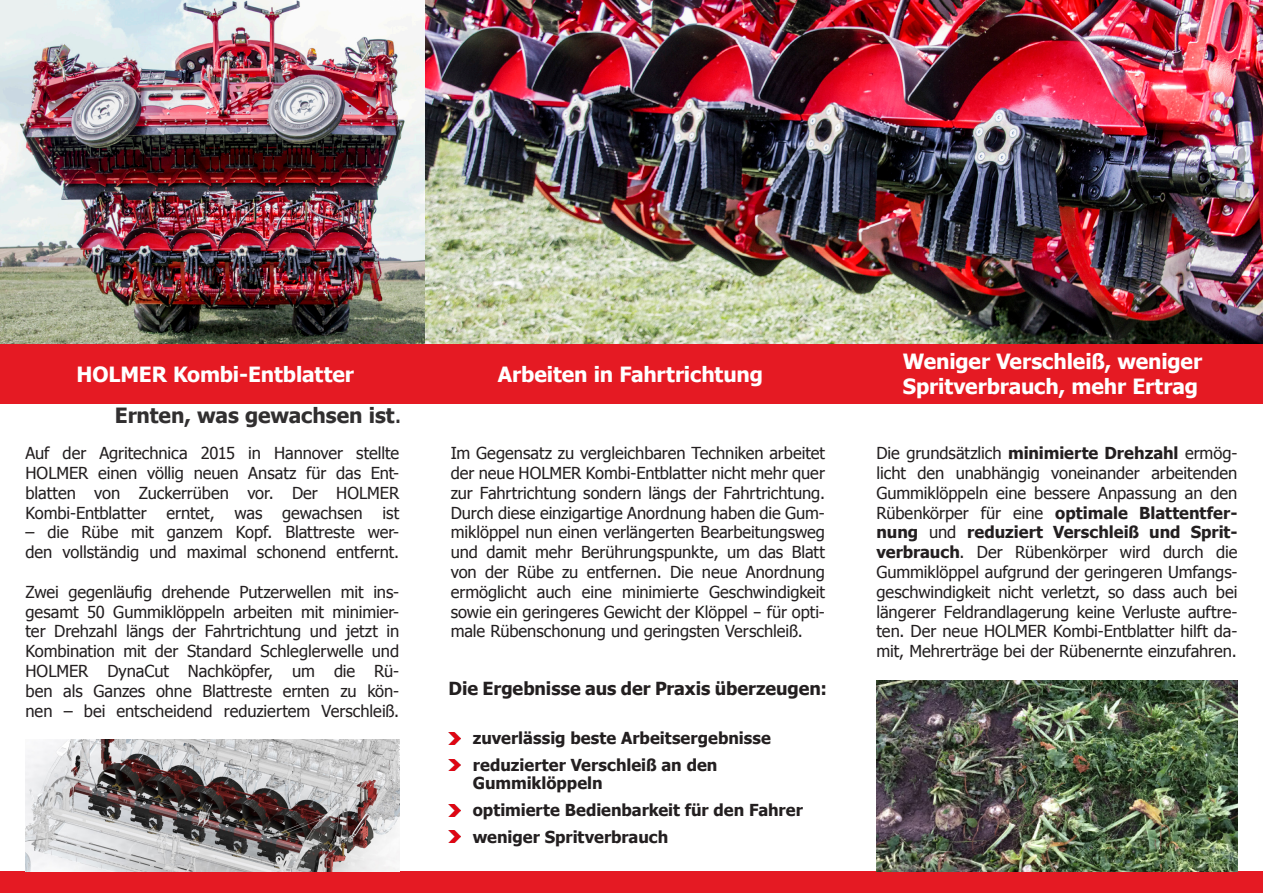
<style>
.page{position:relative;width:1263px;height:893px;background:#fff}
.page>*{position:absolute;margin:0;border:0;box-sizing:border-box;transform-origin:0 0}
.t1{font:700 21px/25.2px "Tahoma";letter-spacing:-.005em;color:#fff}
.t2{font:700 21px "Tahoma";letter-spacing:-.005em;color:#312f30}
.t3{font:700 18px "Tahoma";letter-spacing:-.005em;color:#231f20}
.t4{font:16.5px/19.8px "Tahoma";letter-spacing:-.005em;color:#231f20;text-align:justify}
.t5{font:700 16.5px "Tahoma";color:#231f20}
.s1{font-weight:400;font-size:24px}
.s2{font-weight:700}
</style>
<div class="page">
<img style="left:0;top:0;width:425px;height:344px">
<img style="left:425px;top:0;width:838px;height:344px">
<div style="left:0;top:344px;width:1263px;height:60px;background:#e51a23"></div>
<div style="left:0;top:872px;width:1263px;height:21px;background:#e51a23"></div>
<svg style="left:449px;top:732px;width:12px;height:12px"></svg>
<svg style="left:449px;top:759px;width:12px;height:12px"></svg>
<svg style="left:449px;top:804px;width:12px;height:12px"></svg>
<svg style="left:449px;top:831px;width:12px;height:12px"></svg>
<img style="left:876px;top:680px;width:361px;height:192px">
<img style="left:26px;top:740px;width:374px;height:132px">
<p class="t1" style="left:77px;top:360px;width:279px">HOLMER Kombi-Entblatter</p>
<p class="t2" style="left:115px;top:401px;width:288px">Ernten, was gewachsen ist<span class="s1">.</span></p>
<p class="t4" style="left:26px;top:442px;width:375px">Auf der Agritechnica 2015 in Hannover stellte</p>
<p class="t4" style="left:26px;top:462px;width:375px">HOLMER einen völlig neuen Ansatz für das Ent&shy;blatten von Zuckerrüben vor. Der HOLMER Kombi-Entblatter erntet, was gewachsen ist</p>
<p class="t4" style="left:26px;top:522px;width:375px">– die Rübe mit ganzem Kopf. Blattreste wer&shy;den vollständig und maximal schonend entfernt.</p>
<p class="t4" style="left:26px;top:581px;width:375px">Zwei gegenläufig drehende Putzerwellen mit ins&shy;gesamt 50 Gummiklöppeln arbeiten mit minimier&shy;ter Drehzahl längs der Fahrtrichtung und jetzt in Kombination mit der Standard Schleglerwelle und</p>
<p class="t4" style="left:26px;top:660px;width:375px">HOLMER DynaCut Nachköpfer, um die Rü&shy;ben als Ganzes ohne Blattreste ernten zu kön&shy;nen – bei entscheidend reduziertem Verschleiß.</p>
<p class="t1" style="left:498px;top:360px;width:267px">Arbeiten in Fahrtrichtung</p>
<p class="t1" style="left:903px;top:348px;width:301px">Weniger Verschleiß, weniger<br>Spritverbrauch, mehr Ertrag</p>
<p class="t4" style="left:451px;top:442px;width:376px">Im Gegensatz zu vergleichbaren Techniken arbeitet der neue HOLMER Kombi-Entblatter nicht mehr quer zur Fahrtrichtung sondern längs der Fahrtrichtung.<br>Durch diese einzigartige Anordnung haben die Gum&shy;miklöppel nun einen verlängerten Bearbeitungsweg und damit mehr Berührungspunkte, um das Blatt von der Rübe zu entfernen. Die neue Anordnung ermöglicht auch eine minimierte Geschwindigkeit sowie ein geringeres Gewicht der Klöppel - für opti&shy;male Rübenschonung und geringsten Verschleiß.</p>
<p class="t4" style="left:876px;top:442px;width:362px">Die grundsätzlich <span class="s2">minimierte Drehzahl</span> ermög&shy;licht den unabhängig voneinander arbeitenden Gummiklöppeln eine bessere Anpassung an den Rübenkörper für eine <span class="s2">optimale Blattentfer&shy;nung</span> und <span class="s2">reduziert Verschleiß und Sprit&shy;verbrauch</span>. Der Rübenkörper wird durch die Gummiklöppel aufgrund der geringeren Umfangs&shy;geschwindigkeit nicht verletzt, so dass auch bei längerer Feldrandlagerung keine Verluste auftre&shy;ten. Der neue HOLMER Kombi-Entblatter hilft da&shy;mit, Mehrerträge bei der Rübenernte einzufahren.</p>
<p class="t3" style="left:449px;top:676px;width:380px">Die Ergebnisse aus der Praxis überzeugen:</p>
<p class="t5" style="left:473px;top:726px;width:300px">zuverlässig beste Arbeitsergebnisse</p>
<p class="t5" style="left:473px;top:753px;width:246px">reduzierter Verschleiß an den</p>
<p class="t5" style="left:473px;top:771px;width:131px">Gummiklöppeln</p>
<p class="t5" style="left:473px;top:798px;width:332px">optimierte Bedienbarkeit für den Fahrer</p>
<p class="t5" style="left:473px;top:825px;width:197px">weniger Spritverbrauch</p>
</div>
